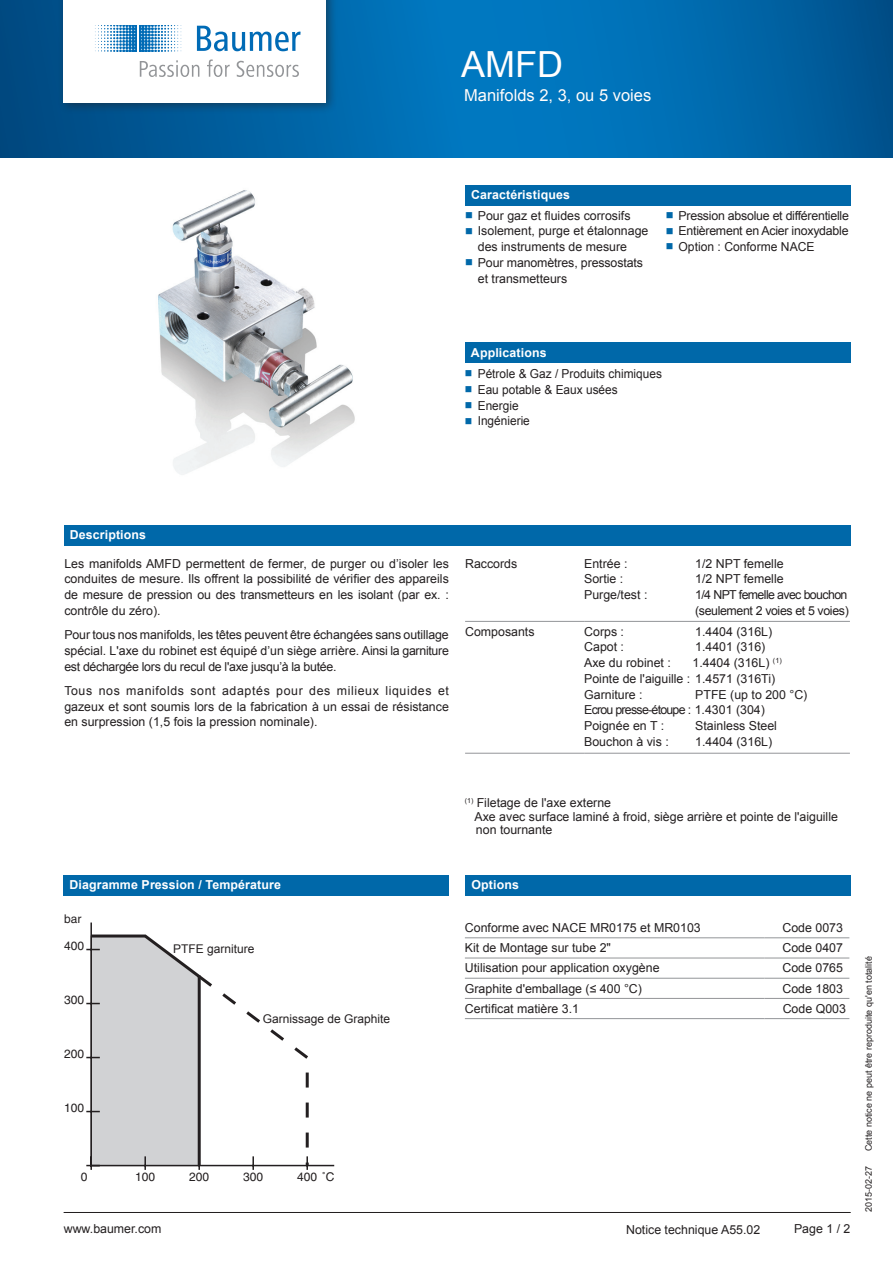
<style>
.page{position:relative;width:893px;height:1263px;background:#fff}
.page>*{position:absolute;margin:0;border:0;box-sizing:border-box;transform-origin:0 0}
.t1{font:36px "Arial";color:#fff}
.t2{font:16.5px "Arial";color:#fff}
.t3{font:12.3px/15.8px "Arial";color:#231f20}
.t4{font:700 12.3px "Arial";letter-spacing:.01em;color:#fff}
.t5{font:12.3px/15.8px "Arial";color:#231f20;scale:.96 1}
.t6{font:12.3px/15.8px "Arial";letter-spacing:-.04em;color:#231f20}
.t7{font:12px "Arial";color:#231f20}
.t8{font:12px "Helvetica";color:#231f20}
.t9{font:9px "Arial";color:#231f20}
</style>
<div class="page">
<hr style="left:64px;top:1212px;width:786px;height:1px;background:#231f20">
<img style="left:158px;top:190px;width:197px;height:285px">
<svg style="left:88px;top:933px;width:222px;height:235px"></svg>
<svg style="left:0;top:0;width:893px;height:157px;background:#0067aa"></svg>
<div style="left:58px;top:0;width:280px;height:114px;background:#231f20;opacity:.5"></div>
<div style="left:64px;top:0;width:262px;height:102px;background:#fff"></div>
<svg style="left:30px;top:25px;width:271px;height:67px"></svg>
<div style="left:465px;top:185px;width:385px;height:20px;background:#0068a9"></div>
<div style="left:465px;top:343px;width:385px;height:20px;background:#0068a9"></div>
<div style="left:64px;top:525px;width:786px;height:20px;background:#0068a9"></div>
<hr style="left:465px;top:621px;width:119px;height:1px;background:#939598">
<hr style="left:584px;top:621px;width:266px;height:1px;background:#939598">
<hr style="left:465px;top:753px;width:119px;height:1px;background:#939598">
<hr style="left:584px;top:753px;width:266px;height:1px;background:#939598">
<div style="left:64px;top:875px;width:385px;height:20px;background:#0068a9"></div>
<div style="left:465px;top:875px;width:386px;height:20px;background:#0068a9"></div>
<hr style="left:465px;top:1018px;width:299px;height:1px;background:#939598">
<hr style="left:764px;top:1018px;width:85px;height:1px;background:#939598">
<hr style="left:465px;top:937px;width:299px;height:1px;background:#939598">
<hr style="left:764px;top:937px;width:85px;height:1px;background:#939598">
<hr style="left:465px;top:958px;width:299px;height:1px;background:#939598">
<hr style="left:764px;top:958px;width:85px;height:1px;background:#939598">
<hr style="left:465px;top:978px;width:299px;height:1px;background:#939598">
<hr style="left:764px;top:978px;width:85px;height:1px;background:#939598">
<hr style="left:465px;top:998px;width:299px;height:1px;background:#939598">
<hr style="left:764px;top:998px;width:85px;height:1px;background:#939598">
<h1 class="t1" style="left:461px;top:40px;width:103px">AMFD</h1>
<h2 class="t2" style="left:464px;top:85px;width:189px">Manifolds 2, 3, ou 5 voies</h2>
<p class="t4" style="left:471px;top:187px;width:100px">Caractéristiques</p>
<p class="t3" style="left:478px;top:208px;width:172px">Pour gaz et fluides corrosifs<br>Isolement, purge et étalonnage des instruments de mesure<br>Pour manomètres, pressostats et transmetteurs</p>
<p class="t3" style="left:678px;top:208px;width:172px;text-align:justify">Pression absolue et différentielle Entièrement en Acier inoxydable Option : Conforme NACE</p>
<p class="t4" style="left:471px;top:345px;width:77px">Applications</p>
<p class="t5" style="left:478px;top:366px;width:193px">Pétrole &amp; Gaz / Produits chimiques<br>Eau potable &amp; Eaux usées<br>Energie<br>Ingénierie</p>
<p class="t4" style="left:70px;top:527px;width:78px">Descriptions</p>
<p class="t3" style="left:64px;top:555px;width:386px;text-align:justify">Les manifolds AMFD permettent de fermer, de purger ou d’isoler les conduites de mesure. Ils offrent la possibilité de vérifier des appareils de mesure de pression ou des transmetteurs en les isolant (par ex. : contrôle du zéro).</p>
<p class="t3" style="left:64px;top:627px;width:386px;text-align:justify">Pour tous nos manifolds, les têtes peuvent être échangées sans outillage spécial. L'axe du robinet est équipé d’un siège arrière. Ainsi la garniture est déchargée lors du recul de l'axe jusqu’à la butée.</p>
<p class="t3" style="left:64px;top:683px;width:386px;text-align:justify">Tous nos manifolds sont adaptés pour des milieux liquides et gazeux et sont soumis lors de la fabrication à un essai de résistance en surpression (1,5 fois la pression nominale).</p>
<p class="t3" style="left:465px;top:556px;width:54px">Raccords</p>
<p class="t3" style="left:584px;top:556px;width:45px">Entrée :</p>
<p class="t3" style="left:695px;top:556px;width:90px">1/2 NPT femelle</p>
<p class="t3" style="left:584px;top:571px;width:41px">Sortie :</p>
<p class="t3" style="left:695px;top:571px;width:90px">1/2 NPT femelle</p>
<p class="t3" style="left:584px;top:587px;width:65px">Purge/test :</p>
<p class="t6" style="left:695px;top:587px;width:155px">1/4 NPT femelle avec bouchon (seulement 2 voies et 5 voies)</p>
<p class="t3" style="left:465px;top:624px;width:71px">Composants</p>
<p class="t3" style="left:584px;top:624px;width:41px">Corps :</p>
<p class="t3" style="left:695px;top:624px;width:79px">1.4404 (316L)</p>
<p class="t3" style="left:584px;top:639px;width:41px">Capot :</p>
<p class="t3" style="left:695px;top:639px;width:72px">1.4401 (316)</p>
<p class="t3" style="left:584px;top:655px;width:88px">Axe du robinet :</p>
<p class="t3" style="left:584px;top:655px;width:199px;text-indent:108px">1.4404 (316L) <sup>(1)<br></sup>Pointe de l'aiguille : 1.4571 (316Ti)<br>Garniture :</p>
<p class="t3" style="left:584px;top:687px;width:225px;text-indent:111px">PTFE (up to 200 °C)<br>Ecrou presse-étoupe : 1.4301 (304)<br>Poignée en T :</p>
<p class="t3" style="left:695px;top:718px;width:83px">Stainless Steel</p>
<p class="t3" style="left:584px;top:734px;width:86px">Bouchon à vis :</p>
<p class="t3" style="left:695px;top:734px;width:79px">1.4404 (316L)</p>
<p class="t3" style="left:474px;top:796px;width:365px;line-height:13.5px;text-indent:-10px"><sup>(1)</sup> Filetage de l'axe externe<br>Axe avec surface laminé à froid, siège arrière et pointe de l'aiguille non tournante</p>
<p class="t4" style="left:70px;top:877px;width:213px">Diagramme Pression / Température</p>
<p class="t4" style="left:471px;top:877px;width:49px">Options</p>
<p class="t8" style="left:64px;top:911px;width:19px">bar</p>
<p class="t8" style="left:64px;top:938px;width:22px">400</p>
<p class="t8" style="left:64px;top:992px;width:22px">300</p>
<p class="t8" style="left:64px;top:1046px;width:22px">200</p>
<p class="t8" style="left:64px;top:1100px;width:22px">100</p>
<p class="t7" style="left:173px;top:941px;width:83px">PTFE garniture</p>
<p class="t7" style="left:263px;top:1011px;width:129px">Garnissage de Graphite</p>
<p class="t8" style="left:81px;top:1169px;width:8px">0</p>
<p class="t8" style="left:135px;top:1169px;width:22px">100</p>
<p class="t8" style="left:189px;top:1169px;width:22px">200</p>
<p class="t8" style="left:243px;top:1169px;width:22px">300</p>
<p class="t8" style="left:297px;top:1169px;width:39px">400 ˚C</p>
<p class="t3" style="left:64px;top:1221px;width:99px">www.baumer.com</p>
<p class="t3" style="left:465px;top:920px;width:237px">Conforme avec NACE MR0175 et MR0103</p>
<p class="t3" style="left:782px;top:920px;width:62px">Code 0073</p>
<p class="t3" style="left:465px;top:940px;width:148px">Kit de Montage sur tube 2"</p>
<p class="t3" style="left:782px;top:940px;width:62px">Code 0407</p>
<p class="t3" style="left:465px;top:960px;width:196px">Utilisation pour application oxygène</p>
<p class="t3" style="left:782px;top:960px;width:62px">Code 0765</p>
<p class="t3" style="left:465px;top:980px;width:179px">Graphite d'emballage (≤ 400 °C)</p>
<p class="t3" style="left:782px;top:980px;width:62px">Code 1803</p>
<p class="t3" style="left:465px;top:1001px;width:116px">Certificat matière 3.1</p>
<p class="t3" style="left:783px;top:1001px;width:65px">Code Q003</p>
<p class="t3" style="left:626px;top:1221px;width:136px">Notice technique A55.02</p>
<p class="t3" style="left:794px;top:1221px;width:58px">Page 1 / 2</p>
<p class="t9" style="left:863px;top:1151px;width:196px;rotate:-90deg">Cette notice ne peut être reproduite qu'en totalité</p>
<p class="t9" style="left:863px;top:1212px;width:48px;rotate:-90deg">2015-02-27</p>
</div>
